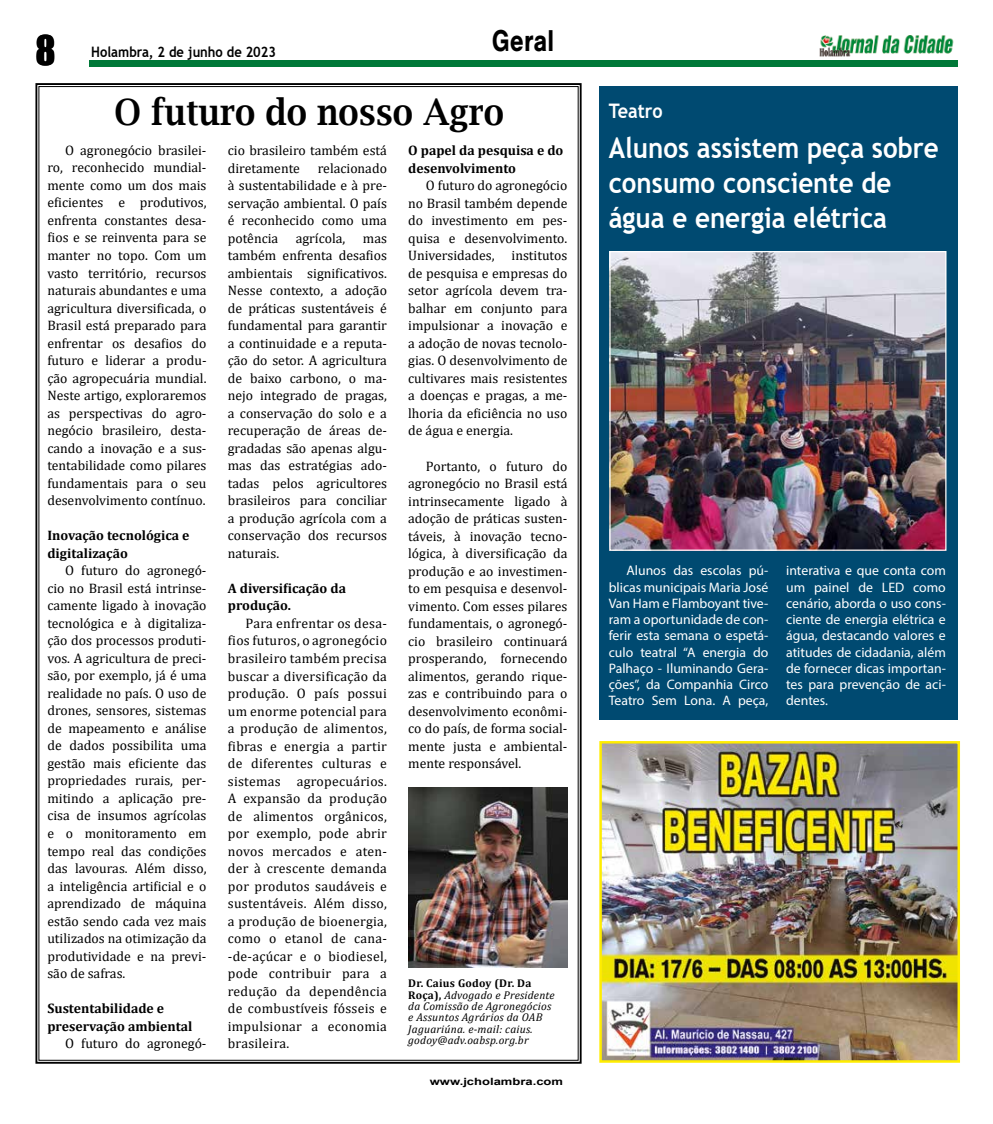
<style>
.page{position:relative;width:993px;height:1124px;background:#fff}
.page>*{position:absolute;margin:0;border:0;box-sizing:border-box;transform-origin:0 0}
.t1{font:37.5px "Impact";color:#000}
.t2{font:600 36.25px "Lucida Bright";color:#000;scale:.9 1}
.t3{font:700 31.25px "Nimbus San";color:#000;scale:.8 1}
.t4{font:700 28.75px/35px "Trebuchet MS";color:#fff;scale:.9 1}
.t5{font:700 20px "Trebuchet MS";color:#fff;scale:.9 1}
.t6{font:700 14.38px "Trebuchet MS";color:#000;scale:.9 1}
.t7{font:13.75px/17.5px "Cambria";color:#000;text-align:justify}
.t8{font:13.75px/16.2px "Myriad Pro";color:#fff;text-align:justify}
.t9{font:700 13.75px/17.5px "Cambria";color:#000}
.t10{font:italic 11.25px/11.2px "Cambria";letter-spacing:.02em;color:#000}
.t11{font:700 10px "Arial";color:#000;scale:1.3 1}
.s1{font-weight:700;font-style:normal}
</style>
<div class="page">
<div style="left:89px;top:60px;width:868px;height:7px;background:#007838"></div>
<img style="left:819px;top:35px;width:135px;height:22px">
<img style="left:602px;top:744px;width:354px;height:315px">
<div style="left:599px;top:741px;width:360px;height:321px;border:2px solid #ffed00"></div>
<div style="left:599px;top:87px;width:358px;height:632px;background:#004a71"></div>
<svg style="left:35px;top:83px;width:547px;height:981px"></svg>
<img style="left:408px;top:787px;width:159px;height:180px">
<img style="left:611px;top:253px;width:333px;height:295px">
<div style="left:609px;top:251px;width:337px;height:299px;border:1px solid #fff"></div>
<h1 class="t1" style="left:35px;top:21px;width:22px">8</h1>
<p class="t6" style="left:91px;top:43px;width:207px">Holambra, 2 de junho de 2023</p>
<h3 class="t3" style="left:491px;top:23px;width:79px">Geral</h3>
<h2 class="t2" style="left:114px;top:91px;width:434px">O futuro do nosso Agro</h2>
<p class="t7" style="left:47px;top:141px;width:161px;text-indent:18px">O agronegócio brasilei&shy;ro, reconhecido mundial&shy;mente como um dos mais eficientes e produtivos, enfrenta constantes desa&shy;fios e se reinventa para se manter no topo. Com um vasto território, recursos naturais abundantes e uma agricultura diversificada, o Brasil está preparado para enfrentar os desafios do futuro e liderar a produ&shy;ção agropecuária mundial.<br>Neste artigo, exploraremos as perspectivas do agro&shy;negócio brasileiro, desta&shy;cando a inovação e a sus&shy;tentabilidade como pilares fundamentais para o seu desenvolvimento contínuo.</p>
<p class="t9" style="left:47px;top:526px;width:144px">Inovação tecnológica e digitalização</p>
<p class="t7" style="left:47px;top:561px;width:161px;text-indent:18px">O futuro do agronegó&shy;cio no Brasil está intrinse&shy;camente ligado à inovação tecnológica e à digitaliza&shy;ção dos processos produti&shy;vos. A agricultura de preci&shy;são, por exemplo, já é uma realidade no país. O uso de drones, sensores, sistemas de mapeamento e análise de dados possibilita uma gestão mais eficiente das propriedades rurais, per&shy;mitindo a aplicação pre&shy;cisa de insumos agrícolas e o monitoramento em tempo real das condições das lavouras. Além disso, a inteligência artificial e o aprendizado de máquina estão sendo cada vez mais utilizados na otimização da produtividade e na previ&shy;são de safras.</p>
<p class="t9" style="left:47px;top:999px;width:146px">Sustentabilidade e preservação ambiental</p>
<p class="t7" style="left:65px;top:1034px;width:143px">O futuro do agronegó-</p>
<p class="t7" style="left:228px;top:141px;width:161px">cio brasileiro também está diretamente</p>
<p class="t7" style="left:228px;top:159px;width:161px;text-indent:90px">relacionado à sustentabilidade e à pre&shy;servação ambiental. O país é reconhecido como uma potência</p>
<p class="t7" style="left:296px;top:229px;width:51px">agrícola,</p>
<p class="t7" style="left:228px;top:229px;width:161px;text-indent:135px">mas também enfrenta desafios ambientais significativos.<br>Nesse contexto, a adoção de práticas sustentáveis é fundamental para garantir a continuidade e a reputa&shy;ção do setor. A agricultura de baixo carbono, o ma&shy;nejo integrado de pragas, a conservação do solo e a recuperação de áreas de&shy;gradadas são apenas algu&shy;mas das estratégias ado&shy;tadas pelos agricultores brasileiros para conciliar a produção agrícola com a conservação dos recursos naturais.</p>
<p class="t9" style="left:228px;top:579px;width:120px">A diversificação da produção.</p>
<p class="t7" style="left:228px;top:614px;width:161px;text-indent:18px">Para enfrentar os desa&shy;fios futuros, o agronegócio brasileiro também precisa buscar a diversificação da produção. O país possui um enorme potencial para a produção de alimentos, fibras e energia a partir de diferentes culturas e sistemas agropecuários.<br>A expansão da produção de alimentos orgânicos, por exemplo, pode abrir novos mercados e aten&shy;der à crescente demanda por produtos saudáveis e sustentáveis. Além disso, a produção de bioenergia, como o etanol de cana--de-açúcar e o biodiesel, pode contribuir para a redução da dependência de combustíveis fósseis e impulsionar a economia brasileira.</p>
<p class="t9" style="left:408px;top:141px;width:157px">O papel da pesquisa e do desenvolvimento</p>
<p class="t7" style="left:408px;top:177px;width:161px;text-indent:18px">O futuro do agronegócio no Brasil também depende do investimento em pes&shy;quisa e desenvolvimento.<br>Universidades, institutos de pesquisa e empresas do setor agrícola devem tra&shy;balhar em conjunto para impulsionar a inovação e a adoção de novas tecnolo&shy;gias. O desenvolvimento de cultivares mais resistentes a doenças e pragas, a me&shy;lhoria da eficiência no uso de água e energia.</p>
<p class="t7" style="left:408px;top:457px;width:161px;text-indent:18px">Portanto, o futuro do agronegócio no Brasil está intrinsecamente ligado à adoção de práticas susten&shy;táveis, à inovação tecno&shy;lógica, à diversificação da produção e ao investimen&shy;to em pesquisa e desenvol&shy;vimento. Com esses pilares fundamentais, o agronegó&shy;cio brasileiro continuará prosperando, fornecendo alimentos, gerando rique&shy;zas e contribuindo para o desenvolvimento econômi&shy;co do país, de forma social&shy;mente justa e ambiental&shy;mente responsável.</p>
<p class="t10" style="left:408px;top:977px;width:148px"><span class="s1">Dr. Caius Godoy (Dr. Da<br>Roça),</span> Advogado e Presidente da Comissão de Agronegócios e Assuntos Agrários da OAB<br>Jaguariúna. e-mail: caius. godoy@adv.oabsp.org.br</p>
<p class="t11" style="left:429px;top:1074px;width:104px">www.jcholambra.com</p>
<h3 class="t5" style="left:608px;top:98px;width:61px">Teatro</h3>
<h3 class="t4" style="left:608px;top:130px;width:368px">Alunos assistem peça sobre consumo consciente de água e energia elétrica</h3>
<p class="t8" style="left:608px;top:562px;width:161px;text-indent:18px">Alunos das escolas pú&shy;blicas municipais Maria José Van Ham e Flamboyant tive&shy;ram a oportunidade de con&shy;ferir esta semana o espetá&shy;culo teatral “A energia do Palhaço - Iluminando Gera&shy;ções”, da Companhia Circo Teatro Sem Lona. A peça,</p>
<p class="t8" style="left:785px;top:562px;width:161px">interativa e que conta com um painel de LED como cenário, aborda o uso cons&shy;ciente de energia elétrica e água, destacando valores e atitudes de cidadania, além de fornecer dicas importan&shy;tes para prevenção de aci&shy;dentes.</p>
</div>
